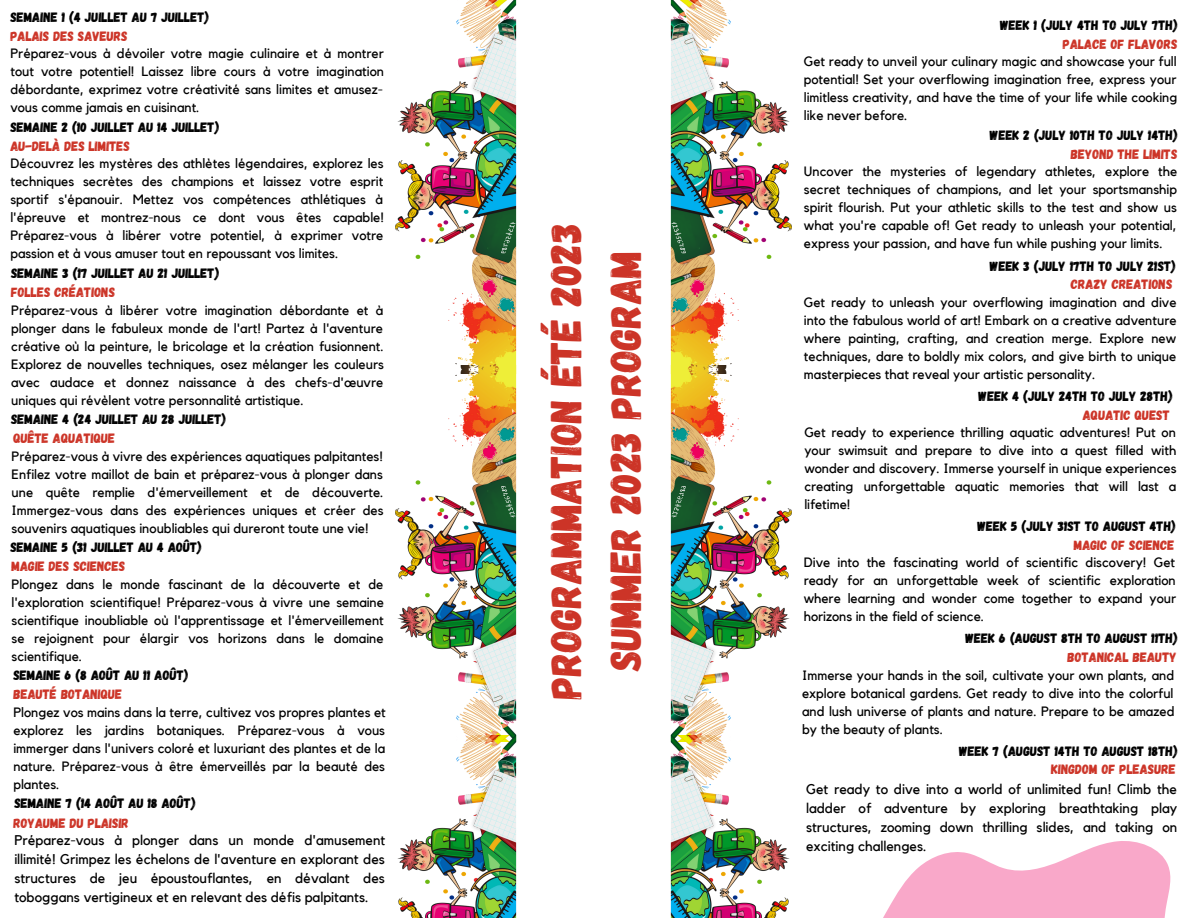
<style>
.page{position:relative;width:1188px;height:918px;background:#fff}
.page>*{position:absolute;margin:0;border:0;box-sizing:border-box;transform-origin:0 0}
.t1{font:43.35px "Gagalin";letter-spacing:-.01em;color:#cc3427}
.t2{font:14.1px/19px "Kollektif";color:#000;text-align:justify}
.t3{font:13.5px/18px "Kollektif";color:#000;text-align:justify}
.t4{font:13.5px "Gagalin";color:#000}
.t5{font:13.5px "Gagalin";color:#cc3427}
</style>
<div class="page">
<svg style="left:883px;top:841px;width:288px;height:77px;fill:#f9a8c9"></svg>
<img style="left:396px;top:0;width:396px;height:366px">
<img style="left:396px;top:366px;width:396px;height:370px">
<img style="left:397px;top:736px;width:393px;height:182px">
<p class="t4" style="left:10px;top:9px;width:200px">SEMAINE 1 (4 JUILLET AU 7 JUILLET)</p>
<p class="t5" style="left:10px;top:27px;width:119px">PALAIS DES SAVEURS</p>
<p class="t3" style="left:10px;top:45px;width:375px">Préparez-vous à dévoiler votre magie culinaire et à montrer tout votre potentiel! Laissez libre cours à votre imagination débordante, exprimez votre créativité sans limites et amusez&shy;vous comme jamais en cuisinant.</p>
<p class="t4" style="left:10px;top:119px;width:210px">SEMAINE 2 (10 JUILLET AU 14 JUILLET)</p>
<p class="t5" style="left:10px;top:137px;width:121px">AU-DELÀ DES LIMITES</p>
<p class="t3" style="left:10px;top:155px;width:375px">Découvrez les mystères des athlètes légendaires, explorez les techniques secrètes des champions et laissez votre esprit sportif s'épanouir. Mettez vos compétences athlétiques à l'épreuve et montrez-nous ce dont vous êtes capable!<br>Préparez-vous à libérer votre potentiel, à exprimer votre passion et à vous amuser tout en repoussant vos limites.</p>
<p class="t4" style="left:11px;top:265px;width:210px">SEMAINE 3 (17 JUILLET AU 21 JUILLET)</p>
<p class="t5" style="left:11px;top:283px;width:105px">FOLLES CRÉATIONS</p>
<p class="t3" style="left:11px;top:301px;width:374px">Préparez-vous à libérer votre imagination débordante et à plonger dans le fabuleux monde de l'art! Partez à l'aventure créative où la peinture, le bricolage et la création fusionnent.<br>Explorez de nouvelles techniques, osez mélanger les couleurs avec audace et donnez naissance à des chefs-d'œuvre uniques qui révèlent votre personnalité artistique.</p>
<p class="t4" style="left:11px;top:411px;width:216px">SEMAINE 4 (24 JUILLET AU 28 JUILLET)</p>
<p class="t5" style="left:13px;top:429px;width:103px">QUÊTE AQUATIQUE</p>
<p class="t3" style="left:12px;top:447px;width:373px">Préparez-vous à vivre des expériences aquatiques palpitantes!<br>Enfilez votre maillot de bain et préparez-vous à plonger dans une quête remplie d'émerveillement et de découverte.<br>Immergez-vous dans des expériences uniques et créer des souvenirs aquatiques inoubliables qui dureront toute une vie!</p>
<p class="t4" style="left:10px;top:539px;width:193px">SEMAINE 5 (31 JUILLET AU 4 AOÛT)</p>
<p class="t5" style="left:12px;top:557px;width:115px">MAGIE DES SCIENCES</p>
<p class="t3" style="left:12px;top:575px;width:374px">Plongez dans le monde fascinant de la découverte et de l'exploration scientifique! Préparez-vous à vivre une semaine scientifique inoubliable où l'apprentissage et l'émerveillement se rejoignent pour élargir vos horizons dans le domaine scientifique.</p>
<p class="t4" style="left:13px;top:667px;width:176px">SEMAINE 6 (8 AOÛT AU 11 AOÛT)</p>
<p class="t5" style="left:13px;top:685px;width:110px">BEAUTÉ BOTANIQUE</p>
<p class="t3" style="left:13px;top:703px;width:374px">Plongez vos mains dans la terre, cultivez vos propres plantes et explorez les jardins botaniques. Préparez-vous à vous immerger dans l'univers coloré et luxuriant des plantes et de la nature. Préparez-vous à être émerveillés par la beauté des plantes.</p>
<p class="t4" style="left:14px;top:795px;width:183px">SEMAINE 7 (14 AOÛT AU 18 AOÛT)</p>
<p class="t5" style="left:13px;top:814px;width:117px">ROYAUME DU PLAISIR</p>
<p class="t2" style="left:14px;top:831px;width:373px">Préparez-vous à plonger dans un monde d'amusement illimité! Grimpez les échelons de l'aventure en explorant des structures de jeu époustouflantes, en dévalant des toboggans vertigineux et en relevant des défis palpitants.</p>
<p class="t1" style="left:538px;top:699px;width:478px;rotate:-90deg">PROGRAMMATION ÉTÉ 2023</p>
<p class="t1" style="left:598px;top:671px;width:422px;rotate:-90deg">SUMMER 2023 PROGRAM</p>
<p class="t4" style="left:1000px;top:17px;width:179px">WEEK 1 (JULY 4TH TO JULY 7TH)</p>
<p class="t5" style="left:1063px;top:35px;width:116px">PALACE OF FLAVORS</p>
<p class="t3" style="left:804px;top:53px;width:375px">Get ready to unveil your culinary magic and showcase your full potential! Set your overflowing imagination free, express your limitless creativity, and have the time of your life while cooking like never before.</p>
<p class="t4" style="left:990px;top:126px;width:189px">WEEK 2 (JULY 10TH TO JULY 14TH)</p>
<p class="t5" style="left:1071px;top:145px;width:108px">BEYOND THE LIMITS</p>
<p class="t3" style="left:804px;top:163px;width:375px">Uncover the mysteries of legendary athletes, explore the secret techniques of champions, and let your sportsmanship spirit flourish. Put your athletic skills to the test and show us what you're capable of! Get ready to unleash your potential, express your passion, and have fun while pushing your limits.</p>
<p class="t4" style="left:990px;top:257px;width:187px">WEEK 3 (JULY 17TH TO JULY 21ST)</p>
<p class="t5" style="left:1071px;top:276px;width:103px">CRAZY CREATIONS</p>
<p class="t3" style="left:804px;top:294px;width:374px">Get ready to unleash your overflowing imagination and dive into the fabulous world of art! Embark on a creative adventure where painting, crafting, and creation merge. Explore new techniques, dare to boldly mix colors, and give birth to unique masterpieces that reveal your artistic personality.</p>
<p class="t4" style="left:979px;top:387px;width:195px">WEEK 4 (JULY 24TH TO JULY 28TH)</p>
<p class="t5" style="left:1083px;top:406px;width:89px">AQUATIC QUEST</p>
<p class="t3" style="left:804px;top:424px;width:374px">Get ready to experience thrilling aquatic adventures! Put on your swimsuit and prepare to dive into a quest filled with wonder and discovery. Immerse yourself in unique experiences creating unforgettable aquatic memories that will last a lifetime!</p>
<p class="t4" style="left:977px;top:518px;width:200px">WEEK 5 (JULY 31ST TO AUGUST 4TH)</p>
<p class="t5" style="left:1074px;top:536px;width:102px">MAGIC OF SCIENCE</p>
<p class="t3" style="left:804px;top:554px;width:374px">Dive into the fascinating world of scientific discovery! Get ready for an unforgettable week of scientific exploration where learning and wonder come together to expand your horizons in the field of science.</p>
<p class="t4" style="left:966px;top:630px;width:214px">WEEK 6 (AUGUST 8TH TO AUGUST 11TH)</p>
<p class="t5" style="left:1068px;top:649px;width:111px">BOTANICAL BEAUTY</p>
<p class="t3" style="left:802px;top:667px;width:374px">Immerse your hands in the soil, cultivate your own plants, and explore botanical gardens. Get ready to dive into the colorful and lush universe of plants and nature. Prepare to be amazed by the beauty of plants.</p>
<p class="t4" style="left:959px;top:742px;width:220px">WEEK 7 (AUGUST 14TH TO AUGUST 18TH)</p>
<p class="t5" style="left:1051px;top:761px;width:126px">KINGDOM OF PLEASURE</p>
<p class="t2" style="left:806px;top:780px;width:373px">Get ready to dive into a world of unlimited fun! Climb the ladder of adventure by exploring breathtaking play structures, zooming down thrilling slides, and taking on exciting challenges.</p>
</div>
